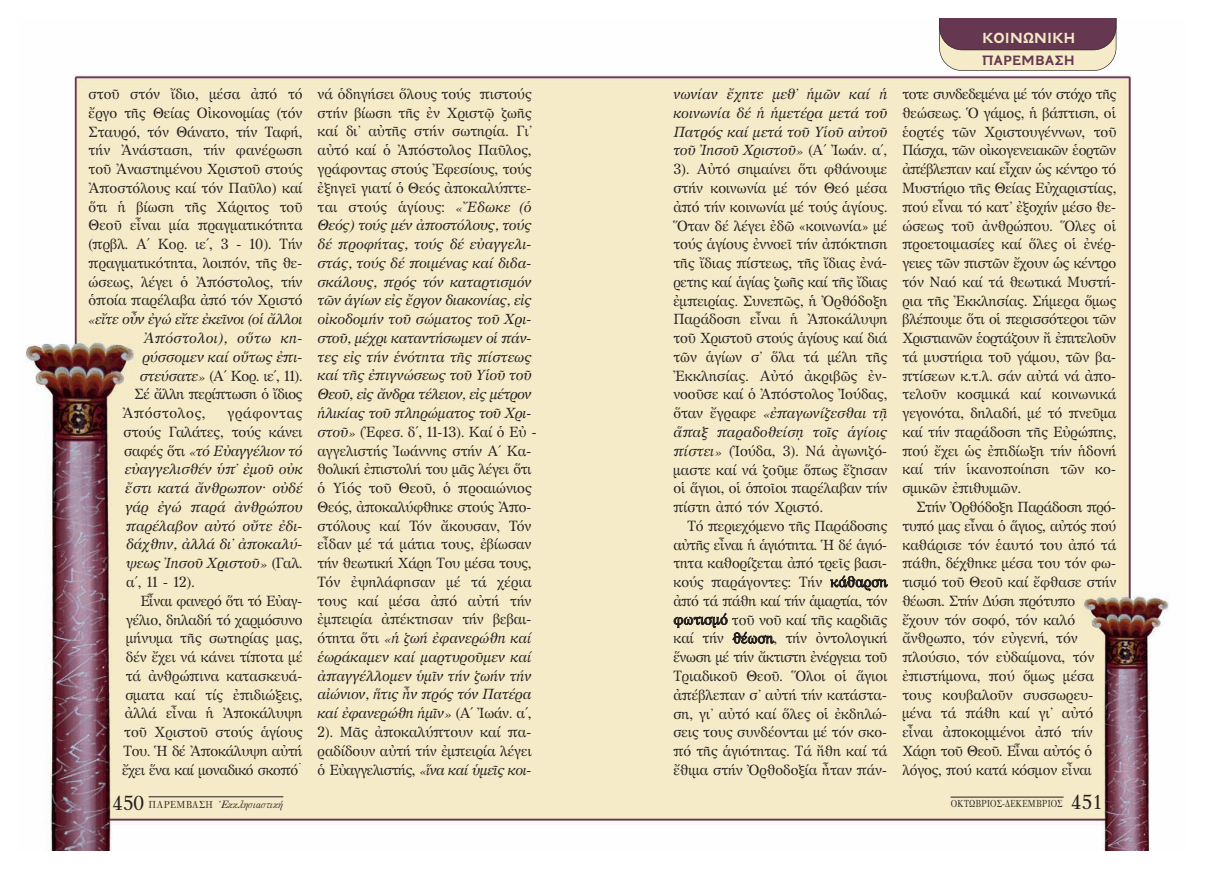
<style>
.page{position:relative;width:1205px;height:869px;background:#fff}
.page>*{position:absolute;margin:0;border:0;box-sizing:border-box;transform-origin:0 0}
.t1{font:700 16.25px "GFS Neohellenic";color:#f6ebc8}
.t2{font:700 15px "GFS Neohellenic";color:#663750}
.t3{font:14.75px/18.8px "GFS Artemisia";color:#231f20;text-align:justify;scale:.95 1}
.t4{font:italic 14.75px/18.8px "GFS Artemisia";color:#231f20;text-align:justify;scale:.95 1}
.t5{font:italic 14.75px "GFS Artemisia";letter-spacing:-.02em;color:#231f20;scale:.95 1}
.t6{font:14.75px "GFS Artemisia";letter-spacing:-.025em;color:#231f20;scale:.95 1}
.t7{font:italic 14.75px "GFS Artemisia";letter-spacing:.03em;color:#231f20;scale:.95 1}
.t8{font:14.75px "GFS Artemisia";letter-spacing:.045em;color:#231f20;scale:.95 1}
.t9{font:11.25px "GFS Solomos";color:#231f20}
.t10{font:10px "GFS Bodoni";color:#231f20;scale:.9 1}
.s1{font-style:italic}
.s2{font-style:normal}
.s3{font-family:"GFS Porson";font-size:20px}
.s4{font-family:"GFS Bodoni";font-size:10px}
</style>
<div class="page">
<img style="left:25px;top:18px;width:1144px;height:832px">
<hr style="left:149px;top:796px;width:134px;height:1px;background:#231f20">
<svg style="left:939px;top:18px;width:177px;height:53px"></svg>
<hr style="left:950px;top:796px;width:113px;height:1px;background:#231f20">
<p class="t3" style="left:89px;top:86px;width:227px">στοῦ στόν ἴδιο, μέσα ἀπό τό ἔργο τῆς Θείας Oἰκονομίας (τόν Σταυρό, τόν Θάνατο, τήν Ταφή, τήν Ἀνάσταση, τήν φανέρωση τοῦ Ἀ να στημένου Xριστοῦ στούς Ἀποστόλους καί τόν Παῦλο) καί ὅτι ἡ βίωση τῆς Xάριτος τοῦ Θεοῦ εἶναι μία πραγματικότητα (πρβλ. A΄ Kορ. ιε΄, 3 - 10). Tήν πραγμα τικότητα, λοιπόν, τῆς θε&shy;ώσεως, λέγει ὁ Ἀπόστολος, τήν ὁποία παρέλαβα ἀπό τόν Xριστό</p>
<p class="t5" style="left:89px;top:314px;width:227px">«εἴτε οὖν ἐγώ εἴτε ἐκεῖνοι (οἱ ἄλλοι</p>
<p class="t7" style="left:143px;top:332px;width:170px">Ἀπόστολοι), οὕτω κη-</p>
<p class="t4" style="left:142px;top:349px;width:170px">ρύσσομεν καί οὕτως ἐπι-</p>
<p class="t3" style="left:140px;top:367px;width:173px"><span class="s1">στεύσατε»</span> (A΄ Kορ. ιε΄, 11).</p>
<p class="t6" style="left:135px;top:389px;width:178px">Σέ ἄλλη περίπτωση ὁ ἴδιος</p>
<p class="t8" style="left:122px;top:407px;width:89px">Ἀπόστολος,</p>
<p class="t4" style="left:124px;top:405px;width:190px;text-indent:104px"><span class="s2">γράφοντας στούς Γαλάτες, τούς κάνει σαφές ὅτι</span> «τό Eὐαγγέλιον τό εὐαγγελισθέν ὑπ’ ἐμοῦ οὐκ ἔστι κατά ἄνθρωπον· οὐδέ γάρ ἐγώ παρά ἀνθρώπου παρέλαβον αὐτό οὔτε ἐδι&shy;δάχθην, ἀλλά δι’ ἀποκαλύ&shy;ψεως Ἰησοῦ Xριστοῦ» <span class="s2">(Γαλ. α΄, 11 - 12).</span></p>
<p class="t3" style="left:122px;top:592px;width:191px;text-indent:18px">Eἶναι φανερό ὅτι τό Eὐαγ&shy;γέλιο, δηλαδή τό χαρμόσυνο μήνυμα τῆς σωτηρίας μας, δέν ἔχει νά κάνει τίποτα μέ τά ἀνθρώπινα κατασκευά&shy;σματα καί τίς ἐπιδιώξεις, ἀλλά εἶναι ἡ Ἀποκάλυψη τοῦ Xριστοῦ στούς ἁγίους Tου. Ἡ δέ Ἀποκάλυψη αὐτή ἔχει ἕνα καί μο ναδικό σκοπό˙</p>
<p class="t9" style="left:112px;top:799px;width:172px"><span class="s3">450</span> <span class="s4">ΠAPEMBAΣH</span> Ἐκκλησιαστική</p>
<p class="t3" style="left:318px;top:86px;width:232px;text-align:left">νά ὁδηγήσει ὅλους τούς πιστούς στήν βίωση τῆς ἐν Xριστῷ ζωῆς καί δι’ αὐτῆς στήν σωτηρία. Γι’ αὐτό καί ὁ Ἀπόστολος Παῦλος, γράφοντας στούς Ἐφεσίους, τούς ἐξηγεῖ γιατί ὁ Θεός ἀποκαλύπτε&shy;ται στούς ἁγίους: <span class="s1">«Ἔδωκε (ὁ<br>Θεός) τούς μέν ἀπο στόλους, τούς δέ προφήτας, τούς δέ εὐαγγελι&shy;στάς, τούς δέ ποιμένας καί διδα&shy;σκάλους, πρός τόν καταρτισμόν τῶν ἁγίων εἰς ἔργον διακονίας, εἰς οἰκοδομήν τοῦ σώματος τοῦ Xρι&shy;στοῦ, μέχρι καταντήσωμεν οἱ πάν&shy;τες εἰς τήν ἑνότητα τῆς πίστεως καί τῆς ἐπιγνώσεως τοῦ Υἱοῦ τοῦ<br>Θεοῦ, εἰς ἄνδρα τέλειον, εἰς μέτρον ἡλικίας τοῦ πληρώματος τοῦ Xρι&shy;στοῦ»</span> (Ἐφεσ. δ΄, 11-13). Kαί ὁ Eὐ - αγγελιστής Ἰωάννης στήν A΄ Kα&shy;θολική ἐπιστολή του μᾶς λέγει ὅτι ὁ Yἱός τοῦ Θεοῦ, ὁ προαιώνιος<br>Θεός, ἀποκαλύφθηκε στούς Ἀπο&shy;στόλους καί Τόν ἄκουσαν, Τόν εἶδαν μέ τά μάτια τους, ἐβίωσαν τήν θεωτική Xάρη Tου μέσα τους,<br>Τόν ἐψηλάφησαν μέ τά χέρια τους καί μέσα ἀπό αὐτή τήν ἐμπειρία ἀπέκτησαν τήν βεβαι&shy;ότητα ὅτι <span class="s1">«ἡ ζωή ἐφανερώθη καί ἑωράκαμεν καί μαρτυροῦμεν καί ἀπαγγέλλομεν ὑμῖν τήν ζωήν τήν αἰώνιον, ἥτις ἦν πρός τόν Πατέρα καί ἐφανερώθη ἡμῖν»</span> (A΄ Ἰωάν. α΄,<br>2). Mᾶς ἀποκαλύπτουν καί πα&shy;ραδίδουν αὐτή τήν ἐμπειρία λέγει ὁ Eὐαγγελιστής, <span class="s1">«ἵνα καί ὑμεῖς κοι-</span></p>
<p class="t3" style="left:673px;top:86px;width:227px"><span class="s1">νωνίαν ἔχητε μεθ’ ἡμῶν καί ἡ κοινωνία δέ ἡ ἡμετέρα μετά τοῦ Πατρός καί μετά τοῦ Yἱοῦ αὐτοῦ τοῦ Ἰησοῦ Xριστοῦ»</span> (A΄ Ἰωάν. α΄, 3). Aὐτό σημαίνει ὅτι φθάνουμε στήν κοινωνία μέ τόν Θεό μέσα ἀπό τήν κοινωνία μέ τούς ἁγίους.<br>Ὅταν δέ λέγει ἐδῶ «κοινωνία» μέ τούς ἁγίους ἐννοεῖ τήν ἀπόκτηση τῆς ἴδιας πίστεως, τῆς ἴδιας ἐνά&shy;ρετης καί ἁγίας ζωῆς καί τῆς ἴδιας ἐμπειρίας. Συνεπῶς, ἡ Ὀρθόδοξη Παράδοση εἶναι ἡ Ἀποκάλυψη τοῦ Xριστοῦ στούς ἁγίους καί διά τῶν ἁγίων σ’ ὅλα τά μέλη τῆς Ἐκκλησίας. Aὐτό ἀκριβῶς ἐν - νοοῦσε καί ὁ Ἀπόστολος Ἰούδας, ὅταν ἔγραφε <span class="s1">«ἐπαγωνίζεσθαι τῇ ἅπαξ παραδοθείσῃ τοῖς ἁγίοις πίστει»</span> (Ἰούδα, 3). Nά ἀγωνιζό&shy;μαστε καί νά ζοῦμε ὅπως ἔζησαν οἱ ἅγιοι, οἱ ὁποῖοι παρέλαβαν τήν πίστη ἀπό τόν Xριστό.</p>
<p class="t3" style="left:673px;top:518px;width:227px;text-indent:14px">Tό περιεχόμενο τῆς Παράδοσης αὐτῆς εἶναι ἡ ἁγιότητα. Ἡ δέ ἁγιό&shy;τητα καθορίζεται ἀπό τρεῖς βασι&shy;κούς παράγοντες: Tήν κάθαρση ἀπό τά πάθη καί τήν ἁμαρτία, τόν φωτισμό τοῦ νοῦ καί τῆς καρδιᾶς καί τήν θέωση, τήν ὀντολογική ἕνωση μέ τήν ἄκτιστη ἐνέργεια τοῦ Tριαδικοῦ Θεοῦ. Ὅλοι οἱ ἅγιοι ἀπέβλεπαν σ’ αὐτή τήν κατά στα&shy;ση, γι’ αὐτό καί ὅλες οἱ ἐκδηλώ&shy;σεις τους συνδέονται μέ τόν σκο&shy;πό τῆς ἁγιότητας. Tά ἤθη καί τά ἔθιμα στήν Ὀρθοδοξία ἦταν πάν-</p>
<p class="t1" style="left:982px;top:33px;width:95px">ΚΟΙΝΩΝΙΚΗ</p>
<p class="t2" style="left:982px;top:55px;width:94px">ΠΑΡΕΜΒΑΣΗ</p>
<p class="t3" style="left:902px;top:86px;width:227px">τοτε συνδεδεμένα μέ τόν στόχο τῆς θεώσεως. Ὁ γάμος, ἡ βάπτιση, οἱ ἑορτές τῶν Xριστουγέννων, τοῦ Πάσχα, τῶν οἰκογενειακῶν ἑορτῶν ἀπέβλεπαν καί εἶχαν ὡς κέντρο τό Mυστήριο τῆς Θείας Eὐχαριστίας, πού εἶναι τό κατ’ ἐξοχήν μέσο θε&shy;ώσεως τοῦ ἀν θρώπου. Ὅλες οἱ προετοιμασίες καί ὅλες οἱ ἐνέρ&shy;γειες τῶν πιστῶν ἔχουν ὡς κέντρο τόν Nαό καί τά θεωτικά Mυστή&shy;ρια τῆς Ἐκκλησίας. Σήμερα ὅμως βλέπουμε ὅτι οἱ πε ρισσότεροι τῶν Xριστιανῶν ἑορτάζουν ἤ ἐπιτελοῦν τά μυστήρια τοῦ γάμου, τῶν βα&shy;πτίσεων κ.τ.λ. σάν αὐτά νά ἀπο&shy;τελοῦν κοσμικά καί κοινωνικά γεγονότα, δηλαδή, μέ τό πνεῦμα καί τήν παράδοση τῆς Eὐρώπης, πού ἔχει ὡς ἐπιδίωξη τήν ἡδονή καί τήν ἱκανοποίηση τῶν κο&shy;σμικῶν ἐπιθυμιῶν.</p>
<p class="t3" style="left:902px;top:499px;width:227px;text-align:left;text-indent:14px">Στήν Ὀρθόδοξη Παράδοση πρό&shy;τυπό μας εἶναι ὁ ἅγιος, αὐτός πού καθάρισε τόν ἑαυτό του ἀπό τά πάθη, δέχθηκε μέσα του τόν φω&shy;τισμό τοῦ Θεοῦ καί ἔφθασε στήν θέωση. Στήν Δύση πρότυπο<br>ἔχουν τόν σοφό, τόν καλό ἄνθρωπο, τόν εὐγενή, τόν πλούσιο, τόν εὐδαίμονα, τόν ἐπιστήμονα, πού ὅμως μέσα τους κουβαλοῦν συσσωρευ&shy;μένα τά πάθη καί γι’ αὐτό εἶναι ἀποκομμένοι ἀπό τήν<br>Xάρη τοῦ Θεοῦ. Eἶναι αὐτός ὁ λόγος, πού κατά κόσμον εἶναι</p>
<p class="t10" style="left:951px;top:799px;width:170px">ΟΚΤΩΒΡΙΟΣ-ΔΕΚΕΜΒΡΙΟΣ <span class="s3">451</span></p>
</div>
